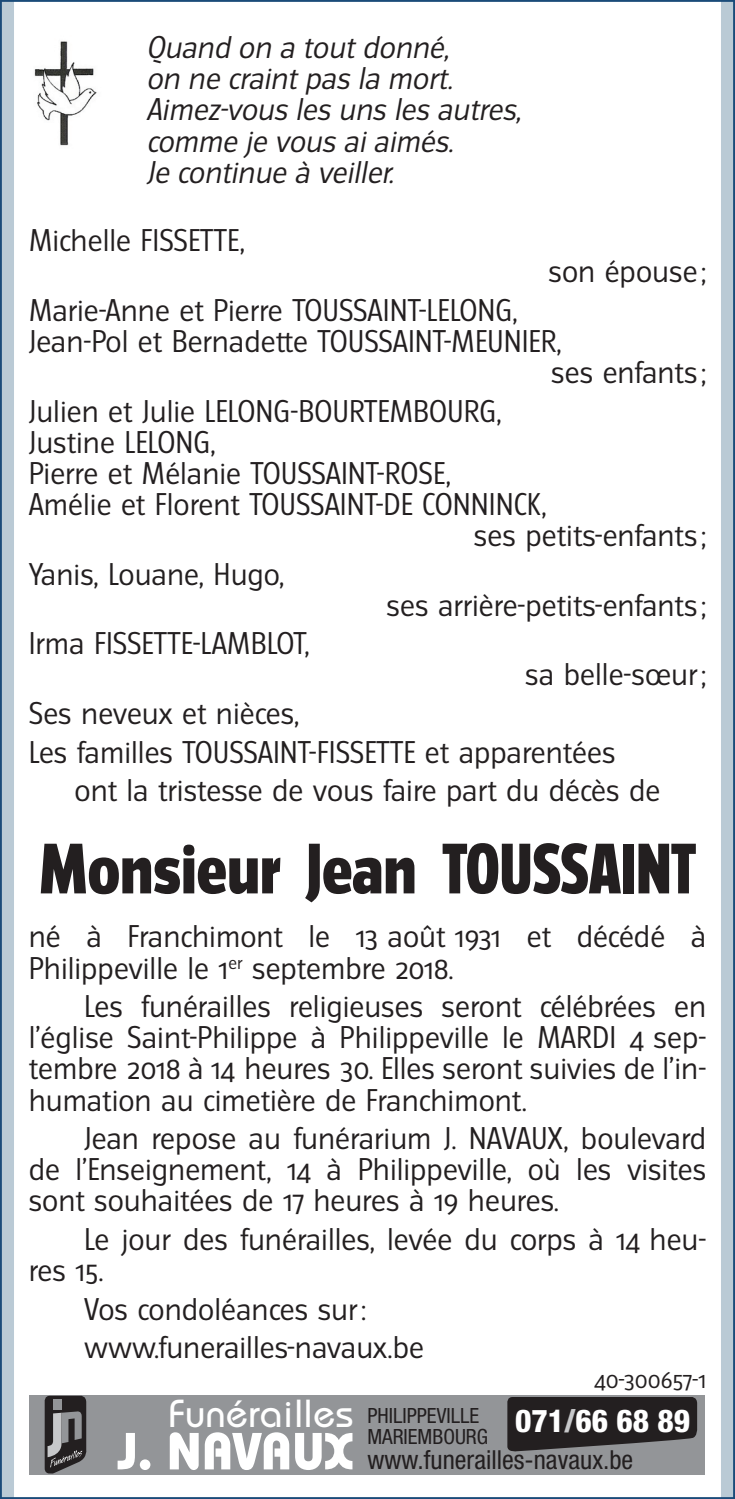
<style>
.page{position:relative;width:735px;height:1499px;background:#fff}
.page>*{position:absolute;margin:0;border:0;box-sizing:border-box;transform-origin:0 0}
.t1{font:800 63.7px "Turmino";color:#231f20}
.t2{font:700 52.15px "Bauhaus Std";color:#fff}
.t3{font:500 39.2px "Bauhaus Std";letter-spacing:.02em;color:#fff}
.t4{font:28px/31.2px "Turmino";color:#231f20}
.t5{font:italic 28px/31.2px "Turmino";color:#231f20}
.t6{font:condensed 26.25px "Helvetica Neue LT Std";color:#231f20}
.t7{font:22.4px "Turmino";letter-spacing:-.01em;color:#231f20}
.t8{font:condensed 21px "Helvetica Neue LT Std";color:#231f20}
.s1{font-weight:800;font-size:31.5px;color:#fff}
.s2{font-weight:800;font-size:31.5px;color:#c7c8ca}
</style>
<div class="page">
<svg style="left:0;top:0;width:14px;height:1498px;background:#a4b8c8"></svg>
<div style="left:720px;top:0;width:14px;height:1498px;background:#bacad5"></div>
<img style="left:34px;top:41px;width:63px;height:105px">
<div style="left:30px;top:1394px;width:674px;height:80px;background:#939598"></div>
<svg style="left:44px;top:1395px;width:43px;height:79px"></svg>
<svg style="left:507px;top:1397px;width:189px;height:55px;background:#312d2f"></svg>
<p class="t5" style="left:146px;top:32px;width:382px">Quand on a tout donné,<br>on ne craint pas la mort.<br>Aimez-vous les uns les autres, comme je vous ai aimés.<br>Je continue à veiller.</p>
<p class="t4" style="left:29px;top:225px;width:218px">Michelle FISSETTE,</p>
<p class="t4" style="left:548px;top:256px;width:159px">son épouse;</p>
<p class="t4" style="left:29px;top:294px;width:490px">Marie-Anne et Pierre TOUSSAINT-LELONG,</p>
<p class="t4" style="left:29px;top:325px;width:534px">Jean-Pol et Bernadette TOUSSAINT-MEUNIER,</p>
<p class="t4" style="left:551px;top:357px;width:156px">ses enfants ;</p>
<p class="t4" style="left:29px;top:395px;width:474px">Julien et Julie LELONG-BOURTEMBOURG,</p>
<p class="t4" style="left:29px;top:426px;width:188px">Justine LELONG,</p>
<p class="t4" style="left:29px;top:457px;width:423px">Pierre et Mélanie TOUSSAINT-ROSE,</p>
<p class="t4" style="left:29px;top:488px;width:519px">Amélie et Florent TOUSSAINT-DE CONNINCK,</p>
<p class="t4" style="left:473px;top:519px;width:234px">ses petits-enfants ;</p>
<p class="t4" style="left:29px;top:558px;width:257px">Yanis, Louane, Hugo,</p>
<p class="t4" style="left:386px;top:589px;width:321px">ses arrière-petits-enfants ;</p>
<p class="t4" style="left:29px;top:628px;width:282px">Irma FISSETTE-LAMBLOT,</p>
<p class="t4" style="left:525px;top:659px;width:182px">sa belle-sœur;</p>
<p class="t4" style="left:29px;top:697px;width:272px">Ses neveux et nièces,</p>
<p class="t4" style="left:29px;top:736px;width:588px">Les familles TOUSSAINT-FISSETTE et apparentées</p>
<p class="t4" style="left:75px;top:774px;width:587px">ont la tristesse de vous faire part du décès de</p>
<h1 class="t1" style="left:39px;top:830px;width:657px">Monsieur Jean TOUSSAINT</h1>
<p class="t4" style="left:29px;top:921px;width:678px">né à Franchimont le 13 août 1931 et décédé à<br>Philippeville le 1<sup>er</sup> septembre 2018.</p>
<p class="t4" style="left:29px;top:990px;width:678px;text-align:justify;text-indent:55px">Les funérailles religieuses seront célébrées en l’église Saint-Philippe à Philippeville le MARDI 4 sep&shy;tembre 2018 à 14 heures 30. Elles seront suivies de l’in&shy;humation au cimetière de Franchimont.</p>
<p class="t4" style="left:29px;top:1122px;width:678px;text-align:justify;text-indent:55px">Jean repose au funérarium J. NAVAUX, boulevard de l’Enseignement, 14 à Philippeville, où les visites sont souhaitées de 17 heures à 19 heures.</p>
<p class="t4" style="left:29px;top:1223px;width:678px;text-indent:55px">Le jour des funérailles, levée du corps à 14 heu&shy;res 15.</p>
<p class="t4" style="left:84px;top:1289px;width:341px;line-height:38.5px">Vos condoléances sur: www.funerailles-navaux.be</p>
<p class="t7" style="left:594px;top:1365px;width:114px">40‑300657‑1</p>
<h3 class="t3" style="left:169px;top:1390px;width:185px">Funérailles</h3>
<h2 class="t2" style="left:117px;top:1418px;width:237px">J. NAVAUX</h2>
<p class="t8" style="left:367px;top:1402px;width:324px">PHILIPPEVILLE <span class="s1">071</span><span class="s2">/</span><span class="s1">66 68 89</span></p>
<p class="t6" style="left:367px;top:1444px;width:267px">www.funerailles-navaux.be</p>
<p class="t8" style="left:367px;top:1424px;width:122px">MARIEMBOURG</p>
</div>
